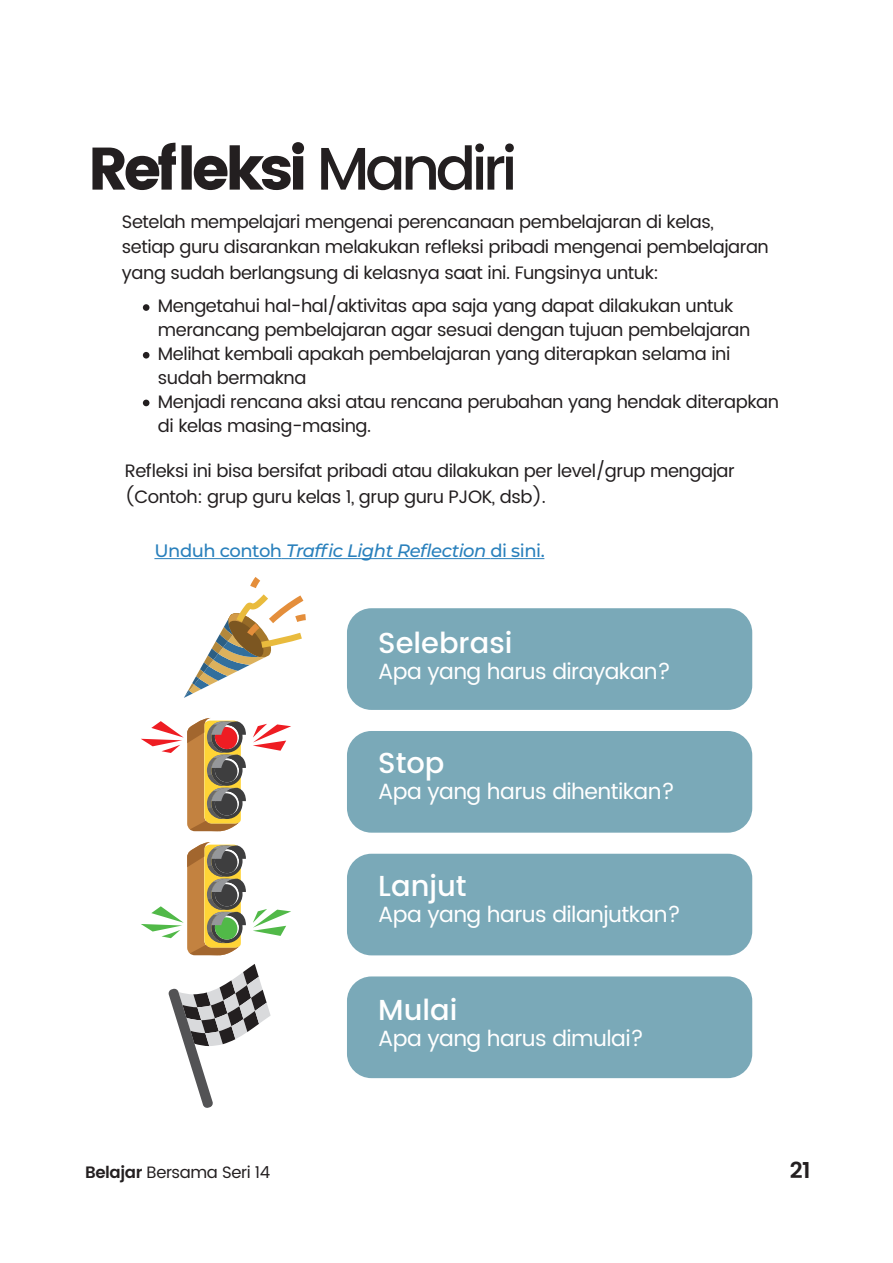
<style>
.page{position:relative;width:893px;height:1263px;background:#fff}
.page>*{position:absolute;margin:0;border:0;box-sizing:border-box;transform-origin:0 0}
.t1{font:59.85px "Poppins";letter-spacing:-.075em;color:#231f20}
.t2{font:500 28.95px "Poppins";color:#fff}
.t3{font:600 22.5px "Poppins";color:#231f20}
.t4{font:22.05px "Poppins";letter-spacing:-.025em;color:#fff}
.t5{font:18px/24px "Poppins";letter-spacing:-.025em;color:#231f20}
.t6{font:italic 500 18px "Montserrat";letter-spacing:-.025em;color:#2980bc}
.t7{font:16.5px "Poppins";letter-spacing:-.025em;color:#231f20}
.s1{font-weight:500}
.s2{font-style:normal}
.s3{font-weight:600}
</style>
<div class="page">
<div style="left:143px;top:304px;width:6px;height:7px;background:#231f20;border-radius:50%"></div>
<div style="left:143px;top:352px;width:6px;height:7px;background:#231f20;border-radius:50%"></div>
<svg style="left:143px;top:400px;width:6px;height:6px"></svg>
<hr style="left:154px;top:558px;width:128px;height:1px;background:#2980bc">
<hr style="left:282px;top:558px;width:208px;height:1px;background:#2980bc">
<hr style="left:490px;top:558px;width:54px;height:1px;background:#2980bc">
<svg style="left:184px;top:594px;width:122px;height:104px"></svg>
<svg style="left:250px;top:577px;width:10px;height:11px"></svg>
<svg style="left:168px;top:964px;width:103px;height:144px"></svg>
<svg style="left:141px;top:718px;width:105px;height:113px"></svg>
<svg style="left:253px;top:724px;width:38px;height:27px"></svg>
<svg style="left:141px;top:842px;width:105px;height:113px"></svg>
<svg style="left:253px;top:909px;width:38px;height:27px"></svg>
<div style="left:347px;top:608px;width:405px;height:102px;background:#7aa9b8;border-radius:25px"></div>
<div style="left:347px;top:731px;width:405px;height:102px;background:#7aa9b8;border-radius:25px"></div>
<div style="left:347px;top:854px;width:405px;height:101px;background:#7aa9b8;border-radius:25px"></div>
<div style="left:347px;top:976px;width:405px;height:102px;background:#7aa9b8;border-radius:25px"></div>
<h1 class="t1" style="left:88px;top:134px;width:431px">Refleksi <span class="s1">Mandiri</span></h1>
<p class="t5" style="left:122px;top:209px;width:648px;line-height:25.5px">Setelah mempelajari mengenai perencanaan pembelajaran di kelas, setiap guru disarankan melakukan refleksi pribadi mengenai pembelajaran yang sudah berlangsung di kelasnya saat ini. Fungsinya untuk:</p>
<p class="t5" style="left:158px;top:295px;width:623px">Mengetahui hal-hal/aktivitas apa saja yang dapat dilakukan untuk merancang pembelajaran agar sesuai dengan tujuan pembelajaran Melihat kembali apakah pembelajaran yang diterapkan selama ini sudah bermakna<br>Menjadi rencana aksi atau rencana perubahan yang hendak diterapkan di kelas masing-masing.</p>
<p class="t5" style="left:125px;top:459px;width:612px;line-height:25.5px">Refleksi ini bisa bersifat pribadi atau dilakukan per level/grup mengajar (Contoh: grup guru kelas 1, grup guru PJOK, dsb).</p>
<p class="t6" style="left:154px;top:538px;width:392px"><span class="s2">Unduh contoh</span> Traffic Light Reflection <span class="s2">di sini.</span></p>
<h2 class="t2" style="left:378px;top:622px;width:136px">Selebrasi</h2>
<p class="t4" style="left:378px;top:655px;width:294px">Apa yang harus dirayakan?</p>
<h2 class="t2" style="left:378px;top:741px;width:68px">Stop</h2>
<p class="t4" style="left:378px;top:775px;width:298px">Apa yang harus dihentikan?</p>
<h2 class="t2" style="left:378px;top:864px;width:90px">Lanjut</h2>
<p class="t4" style="left:378px;top:898px;width:304px">Apa yang harus dilanjutkan?</p>
<h2 class="t2" style="left:378px;top:988px;width:81px">Mulai</h2>
<p class="t4" style="left:378px;top:1022px;width:267px">Apa yang harus dimulai?</p>
<p class="t7" style="left:85px;top:1160px;width:187px"><span class="s3">Belajar</span> Bersama Seri 14</p>
<p class="t3" style="left:790px;top:1153px;width:22px">21</p>
</div>
